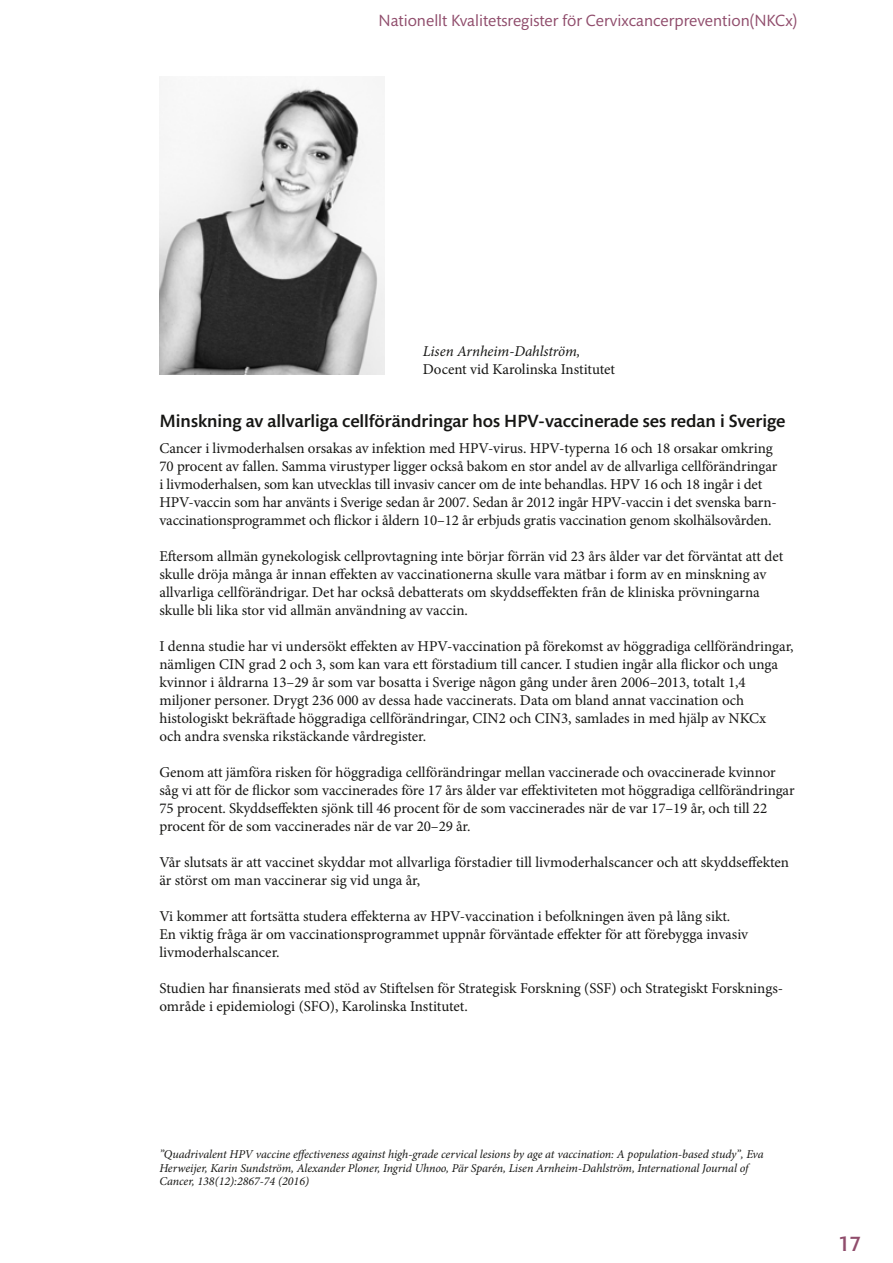
<style>
.page{position:relative;width:893px;height:1263px;background:#fff}
.page>*{position:absolute;margin:0;border:0;box-sizing:border-box;transform-origin:0 0}
.t1{font:500 21px "Mundo Sans Std";color:#904d6c}
.t2{font:500 18px "Mundo Sans Std";color:#161614}
.t3{font:16.5px "Mundo Sans Pro";color:#904d6c}
.t4{font:15px/18px "Minion Pro";letter-spacing:-.005em;color:#161614}
.t5{font:italic 15px "Minion Pro";letter-spacing:-.01em;color:#161614}
.t6{font:italic 12px/13.5px "Minion Pro";letter-spacing:-.005em;color:#161614}
</style>
<div class="page">
<img style="left:159px;top:77px;width:226px;height:297px">
<p class="t3" style="left:379px;top:11px;width:420px">Nationellt Kvalitetsregister för Cervixcancerprevention(NKCx)</p>
<p class="t5" style="left:423px;top:341px;width:159px">Lisen Arnheim-Dahlström,</p>
<p class="t4" style="left:423px;top:360px;width:194px">Docent vid Karolinska Institutet</p>
<p class="t2" style="left:159px;top:411px;width:628px">Minskning av allvarliga cellförändringar hos HPV-vaccinerade ses redan i Sverige</p>
<p class="t4" style="left:159px;top:439px;width:619px">Cancer i livmoderhalsen orsakas av infektion med HPV-virus. HPV-typerna 16 och 18 orsakar omkring 70 procent av fallen. Samma virustyper ligger också bakom en stor andel av de allvarliga cellförändringar i livmoderhalsen, som kan utvecklas till invasiv cancer om de inte behandlas. HPV 16 och 18 ingår i det HPV-vaccin som har använts i Sverige sedan år 2007. Sedan år 2012 ingår HPV-vaccin i det svenska barn&shy;vaccinationsprogrammet och flickor i åldern 10–12 år erbjuds gratis vaccination genom skolhälsovården.</p>
<p class="t4" style="left:159px;top:547px;width:625px">Eftersom allmän gynekologisk cellprovtagning inte börjar förrän vid 23 års ålder var det förväntat att det skulle dröja många år innan effekten av vaccinationerna skulle vara mätbar i form av en minskning av allvarliga cellförändrigar. Det har också debatterats om skyddseffekten från de kliniska prövningarna skulle bli lika stor vid allmän användning av vaccin.</p>
<p class="t4" style="left:159px;top:637px;width:636px">I denna studie har vi undersökt effekten av HPV-vaccination på förekomst av höggradiga cellförändringar, nämligen CIN grad 2 och 3, som kan vara ett förstadium till cancer. I studien ingår alla flickor och unga kvinnor i åldrarna 13–29 år som var bosatta i Sverige någon gång under åren 2006–2013, totalt 1,4 miljoner personer. Drygt 236 000 av dessa hade vaccinerats. Data om bland annat vaccination och histologiskt bekräftade höggradiga cellförändringar, CIN2 och CIN3, samlades in med hjälp av NKCx<br>och andra svenska rikstäckande vårdregister.</p>
<p class="t4" style="left:159px;top:763px;width:637px">Genom att jämföra risken för höggradiga cellförändringar mellan vaccinerade och ovaccinerade kvinnor såg vi att för de flickor som vaccinerades före 17 års ålder var effektiviteten mot höggradiga cellförändringar 75 procent. Skyddseffekten sjönk till 46 procent för de som vaccinerades när de var 17–19 år, och till 22 procent för de som vaccinerades när de var 20–29 år.</p>
<p class="t4" style="left:159px;top:853px;width:631px">Vår slutsats är att vaccinet skyddar mot allvarliga förstadier till livmoderhalscancer och att skyddseffekten är störst om man vaccinerar sig vid unga år,</p>
<p class="t4" style="left:159px;top:907px;width:590px">Vi kommer att fortsätta studera effekterna av HPV-vaccination i befolkningen även på lång sikt.<br>En viktig fråga är om vaccinationsprogrammet uppnår förväntade effekter för att förebygga invasiv livmoderhalscancer.</p>
<p class="t4" style="left:159px;top:979px;width:625px">Studien har finansierats med stöd av Stiftelsen för Strategisk Forskning (SSF) och Strategiskt Forsknings&shy;område i epidemiologi (SFO), Karolinska Institutet.</p>
<p class="t6" style="left:159px;top:1148px;width:606px">”Quadrivalent HPV vaccine effectiveness against high-grade cervical lesions by age at vaccination: A population-based study”, Eva<br>Herweijer, Karin Sundström, Alexander Ploner, Ingrid Uhnoo, Pär Sparén, Lisen Arnheim-Dahlström, International Journal of<br>Cancer, 138(12):2867-74 (2016)</p>
<h1 class="t1" style="left:838px;top:1232px;width:24px">17</h1>
</div>
